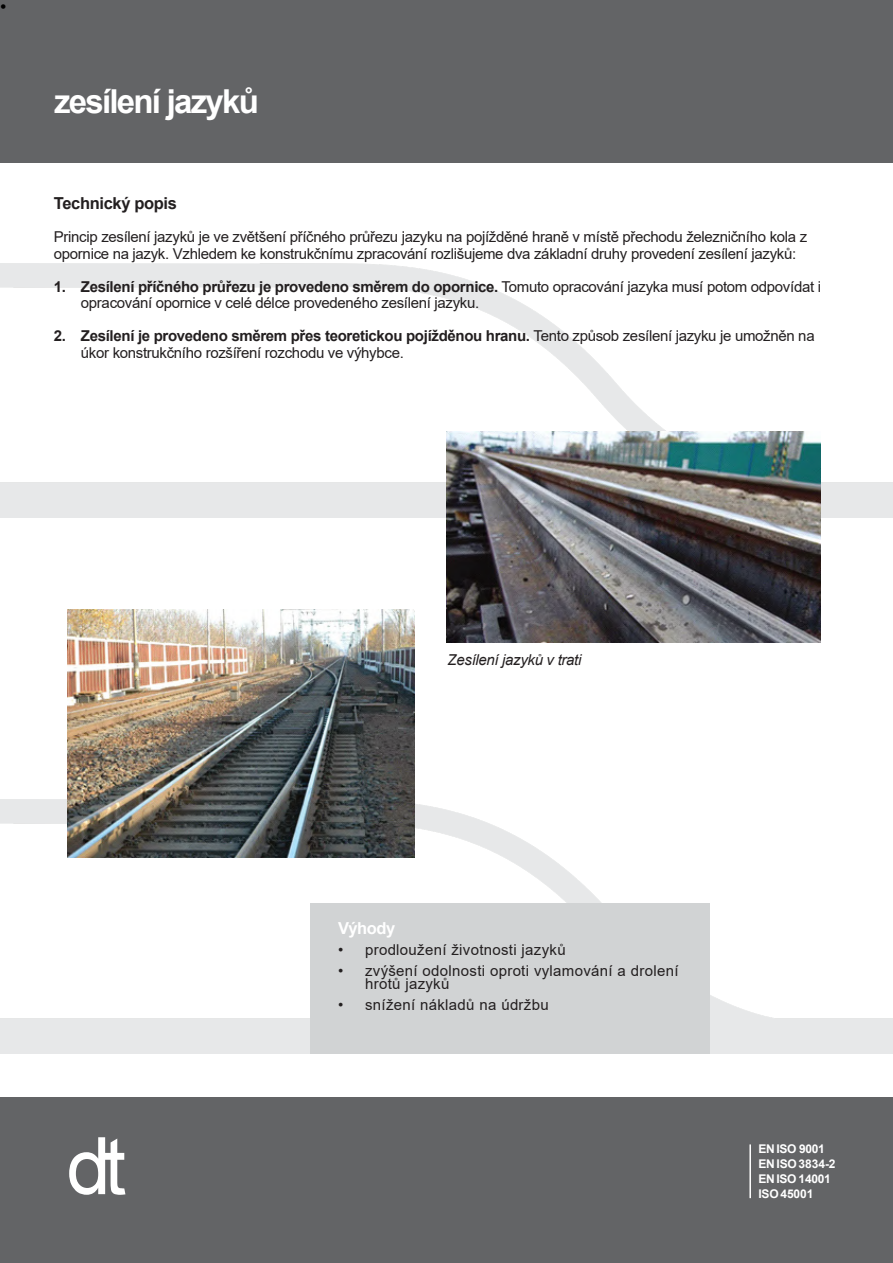
<style>
.page{position:relative;width:893px;height:1263px;background:#fff}
.page>*{position:absolute;margin:0;border:0;box-sizing:border-box;transform-origin:0 0}
.t1{font:700 33px "Arial";letter-spacing:-.055em;color:#fff}
.t2{font:18px "Arial";color:#000}
.t3{font:700 16.5px "Arial";letter-spacing:-.02em;color:#231f20}
.t4{font:700 16.5px "Arial";letter-spacing:-.03em;color:#fff}
.t5{font:15px/16.5px "Arial";letter-spacing:-.02em;color:#231f20}
.t6{font:15px/13.5px "Arial";letter-spacing:.02em;color:#231f20}
.t7{font:italic 15px "Arial";letter-spacing:-.02em;color:#231f20}
.t8{font:700 12px/15px "Arial";letter-spacing:-.01em;color:#fff}
.s1{font-weight:700}
</style>
<div class="page">
<div style="left:0;top:1097px;width:893px;height:166px;background:#636466"></div>
<div style="left:0;top:0;width:893px;height:163px;background:#636466"></div>
<hr style="left:749px;top:1144px;width:2px;height:54px;background:#fff">
<img style="left:0;top:263px;width:893px;height:254px">
<img style="left:0;top:799px;width:893px;height:254px">
<div style="left:310px;top:903px;width:400px;height:150px;background:#d1d3d4"></div>
<img style="left:446px;top:432px;width:374px;height:211px">
<img style="left:68px;top:610px;width:346px;height:248px">
<svg style="left:69px;top:1137px;width:56px;height:58px"></svg>
<p class="t2" style="left:0;top:0;width:8px">•</p>
<h1 class="t1" style="left:54px;top:89px;width:206px">zesílení jazyků</h1>
<p class="t3" style="left:54px;top:197px;width:125px">Technický popis</p>
<p class="t5" style="left:54px;top:230px;width:755px">Princip zesílení jazyků je ve zvětšení příčného průřezu jazyku na pojížděné hraně v místě přechodu železničního kola z opornice na jazyk. Vzhledem ke konstrukčnímu zpracování rozlišujeme dva základní druhy provedení zesílení jazyků:</p>
<p class="t5" style="left:81px;top:279px;width:742px;text-indent:-27px"><span class="s1">1. Zesílení příčného průřezu je provedeno směrem do opornice.</span> Tomuto opracování jazyka musí potom odpovídat i opracování opornice v celé délce provedeného zesílení jazyku.</p>
<p class="t5" style="left:81px;top:329px;width:735px;text-indent:-27px"><span class="s1">2. Zesílení je provedeno směrem přes teoretickou pojížděnou hranu.</span> Tento způsob zesílení jazyku je umožněn na úkor konstrukčního rozšíření rozchodu ve výhybce.</p>
<p class="t7" style="left:448px;top:654px;width:135px">Zesílení jazyků v trati</p>
<p class="t4" style="left:338px;top:922px;width:59px">Výhody</p>
<p class="t6" style="left:338px;top:944px;width:229px">• prodloužení životnosti jazyků</p>
<p class="t6" style="left:365px;top:965px;width:315px;text-indent:-27px">• zvýšení odolnosti oproti vylamování a drolení hrotů jazyků</p>
<p class="t6" style="left:338px;top:999px;width:212px">• snížení nákladů na údržbu</p>
<p class="t8" style="left:758px;top:1142px;width:79px">EN ISO 9001<br>ENISO3834-2<br>EN ISO 14001<br>ISO45001</p>
</div>
